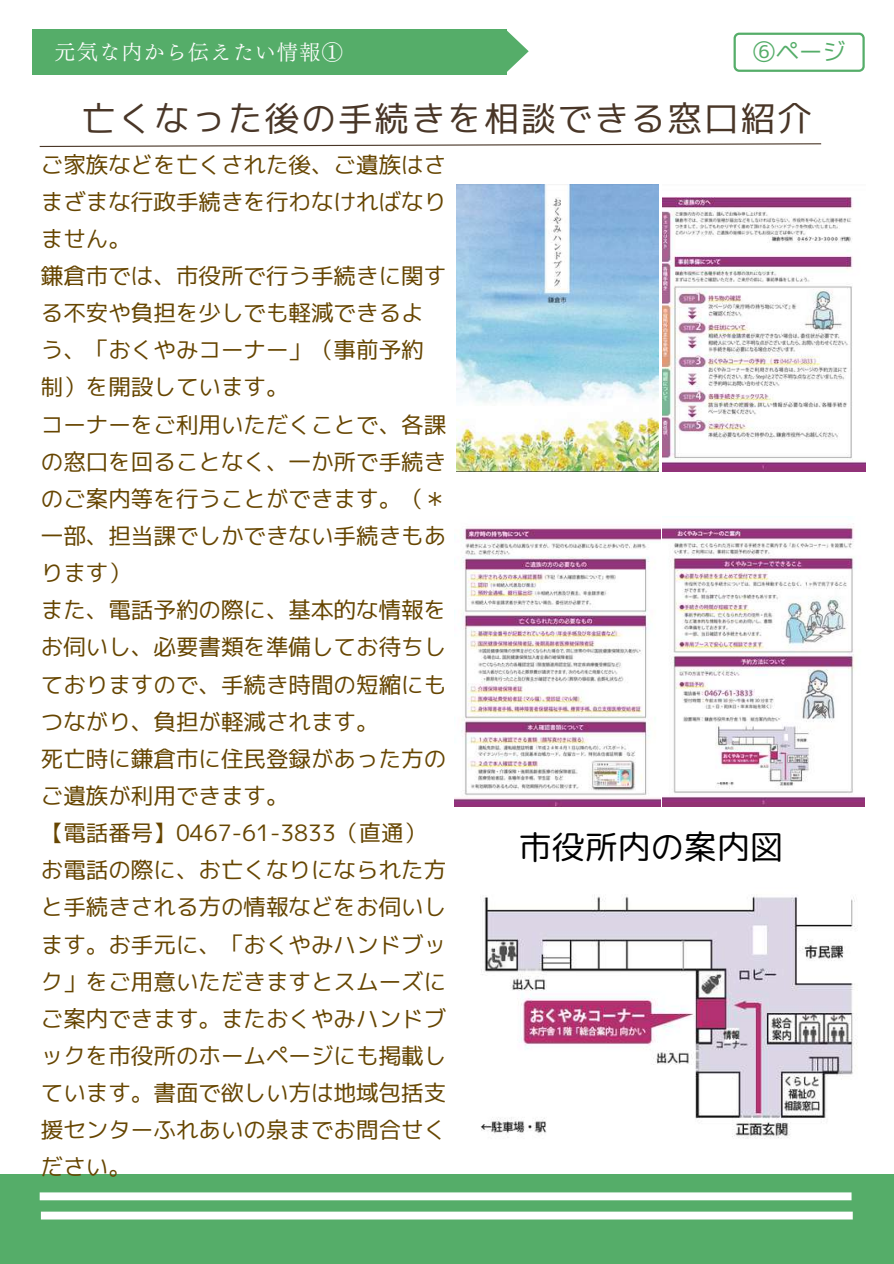
<style>
.page{position:relative;width:894px;height:1264px;background:#fff}
.page>*{position:absolute;margin:0;border:0;box-sizing:border-box;transform-origin:0 0}
.t1{font:34.5px "mplus 1 p regular";letter-spacing:.06em;color:#493627}
.t2{font:33px "rounded mplus 1 p regular";color:#000}
.t3{font:23.25px "mplus 1 p regular";color:#55ad69}
.t4{font:22.5px/37.2px "mplus 1 p regular";color:#664500}
.t5{font:21px "Canva Tsuku Min Pr 6 N R";letter-spacing:.06em;color:#fff}
</style>
<div class="page">
<svg style="left:733px;top:33px;width:131px;height:39px"></svg>
<div style="left:32px;top:30px;width:474px;height:45px;background:#55ad69"></div>
<svg style="left:506px;top:30px;width:22px;height:43px"></svg>
<svg style="left:39px;top:143px;width:783px;height:4px"></svg>
<div style="left:0;top:1174px;width:893px;height:89px;background:#55ad69"></div>
<div style="left:40px;top:1192px;width:811px;height:8px;background:#fff"></div>
<div style="left:41px;top:1211px;width:811px;height:8px;background:#fff"></div>
<img style="left:457px;top:184px;width:201px;height:287px">
<img style="left:662px;top:197px;width:202px;height:274px">
<img style="left:480px;top:894px;width:377px;height:245px">
<img style="left:455px;top:528px;width:205px;height:278px">
<img style="left:662px;top:526px;width:202px;height:280px">
<p class="t5" style="left:55px;top:41px;width:289px">元気な内から伝えたい情報①</p>
<p class="t3" style="left:752px;top:35px;width:94px">⑥ページ</p>
<h1 class="t1" style="left:82px;top:93px;width:731px">亡くなった後の手続きを相談できる窓口紹介</h1>
<p class="t4" style="left:41px;top:145px;width:406px">ご家族などを亡くされた後、ご遺族はさまざまな行政手続きを行わなければなりません。<br>鎌倉市では、市役所で行う手続きに関する不安や負担を少しでも軽減できるよう、「おくやみコーナー」（事前予約制）を開設しています。<br>コーナーをご利用いただくことで、各課の窓口を回ることなく、一か所で手続きのご案内等を行うことができます。（＊一部、担当課でしかできない手続きもあります）<br>また、電話予約の際に、基本的な情報をお伺いし、必要書類を準備してお待ちしておりますので、手続き時間の短縮にもつながり、負担が軽減されます。<br>死亡時に鎌倉市に住民登録があった方のご遺族が利用できます。<br>【電話番号】0467-61-3833（直通）お電話の際に、お亡くなりになられた方と手続きされる方の情報などをお伺いします。お手元に、「おくやみハンドブック」をご用意いただきますとスムーズにご案内できます。またおくやみハンドブックを市役所のホームページにも掲載しています。書面で欲しい方は地域包括支援センターふれあいの泉までお問合せください。</p>
<h2 class="t2" style="left:518px;top:823px;width:265px">市役所内の案内図</h2>
</div>
